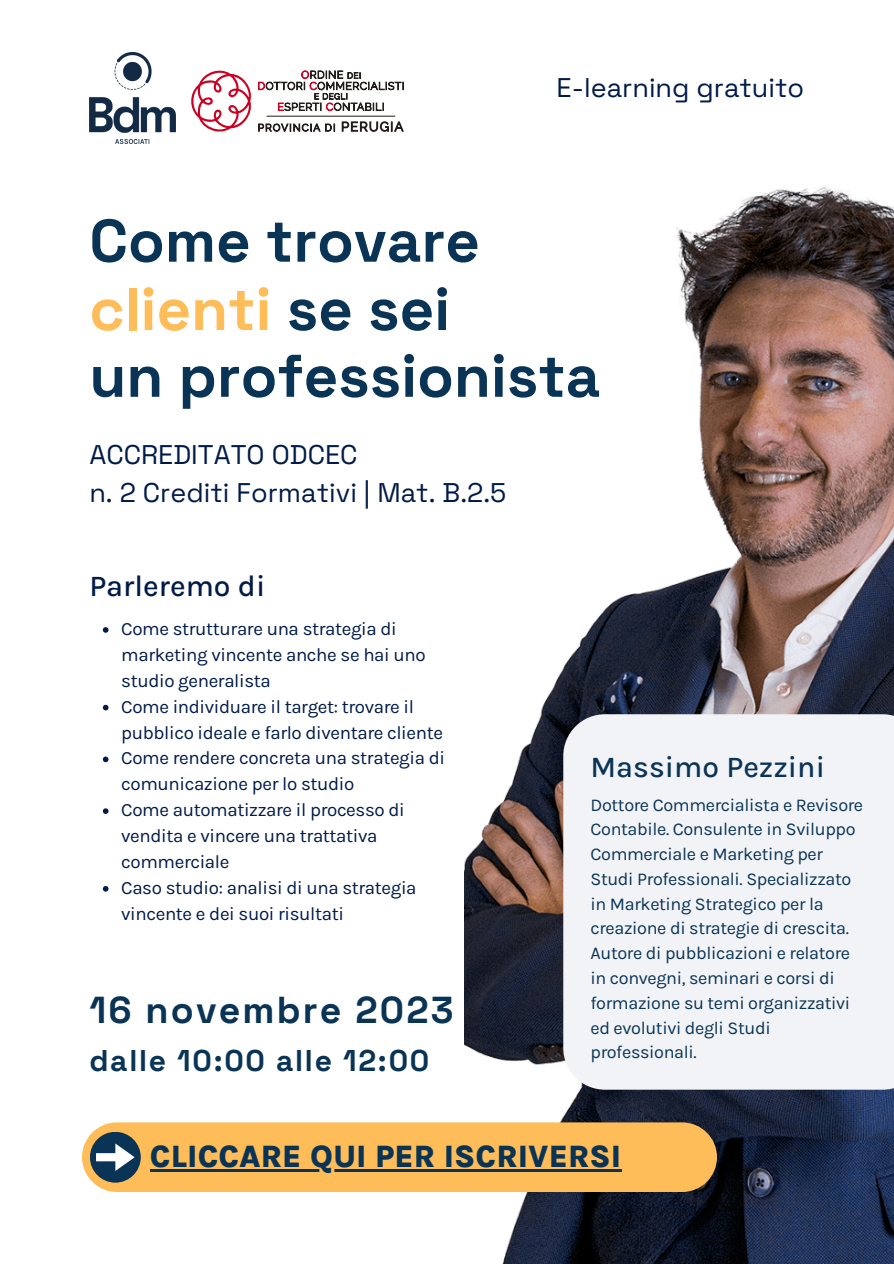
<style>
.page{position:relative;width:894px;height:1264px;background:#fff}
.page>*{position:absolute;margin:0;border:0;box-sizing:border-box;transform-origin:0 0}
.t1{font:700 60px "Space Grotesk";color:#0a3456}
.t2{font:700 60px "Space Grotesk";color:#ffbd59}
.t3{font:700 37.5px "Space Grotesk";letter-spacing:.06em;color:#0a3456}
.t4{font:800 31.65px "Karla";color:#0a3456}
.t5{font:700 30px "Space Grotesk";letter-spacing:.06em;color:#0a3456}
.t6{font:500 30px "Karla";color:#0a3456}
.t7{font:500 30px "Karla";color:#001b48}
.t8{font:27px "Space Grotesk";color:#001b48}
.t9{font:18.75px/25.8px "Karla";letter-spacing:-.02em;color:#001b48}
.t10{font:18px/24.8px "Karla";letter-spacing:-.02em;color:#0a3456}
.s1{color:#0a3456}
</style>
<div class="page">
<img style="left:464px;top:186px;width:429px;height:1077px">
<div style="left:82px;top:1122px;width:634px;height:69px;background:#ffbd59;border-radius:35px"></div>
<div style="left:90px;top:1131px;width:51px;height:51px;background:#0a3456;border-radius:50%"></div>
<svg style="left:96px;top:1143px;width:39px;height:27px"></svg>
<svg style="left:563px;top:714px;width:330px;height:375px;fill:#f2f3f6"></svg>
<svg style="left:103px;top:627px;width:5px;height:5px"></svg>
<svg style="left:103px;top:704px;width:5px;height:6px"></svg>
<svg style="left:103px;top:756px;width:5px;height:6px"></svg>
<svg style="left:103px;top:808px;width:5px;height:6px"></svg>
<svg style="left:103px;top:886px;width:5px;height:5px"></svg>
<hr style="left:150px;top:1169px;width:471px;height:2px;background:#0a3456">
<svg style="left:191px;top:70px;width:213px;height:62px"></svg>
<img style="left:90px;top:53px;width:85px;height:90px">
<p class="t8" style="left:556px;top:71px;width:249px">E-learning gratuito</p>
<p class="t1" style="left:89px;top:203px;width:392px">Come trovare</p>
<p class="t2" style="left:89px;top:271px;width:362px">clienti <span class="s1">se sei</span></p>
<p class="t1" style="left:89px;top:338px;width:512px">un professionista</p>
<p class="t8" style="left:89px;top:438px;width:270px">ACCREDITATO ODCEC</p>
<p class="t8" style="left:89px;top:475px;width:418px">n. 2 Crediti Formativi | Mat. B.2.5</p>
<p class="t7" style="left:89px;top:568px;width:177px">Parleremo di</p>
<p class="t9" style="left:121px;top:616px;width:306px">Come strutturare una strategia di marketing vincente anche se hai uno studio generalista</p>
<p class="t9" style="left:121px;top:693px;width:323px">Come individuare il target: trovare il pubblico ideale e farlo diventare cliente</p>
<p class="t9" style="left:121px;top:745px;width:325px">Come rendere concreta una strategia di comunicazione per lo studio</p>
<p class="t9" style="left:121px;top:797px;width:285px">Come automatizzare il processo di vendita e vincere una trattativa commerciale</p>
<p class="t9" style="left:121px;top:874px;width:297px">Caso studio: analisi di una strategia vincente e dei suoi risultati</p>
<p class="t3" style="left:89px;top:985px;width:366px">16 novembre 2023</p>
<p class="t5" style="left:89px;top:1041px;width:341px">dalle 10:00 alle 12:00</p>
<p class="t6" style="left:590px;top:749px;width:236px">Massimo Pezzini</p>
<p class="t10" style="left:590px;top:792px;width:274px">Dottore Commercialista e Revisore<br>Contabile. Consulente in Sviluppo<br>Commerciale e Marketing per<br>Studi Professionali. Specializzato in Marketing Strategico per la creazione di strategie di crescita.<br>Autore di pubblicazioni e relatore in convegni, seminari e corsi di formazione su temi organizzativi ed evolutivi degli Studi professionali.</p>
<p class="t4" style="left:150px;top:1138px;width:472px">CLICCARE QUI PER ISCRIVERSI</p>
</div>
